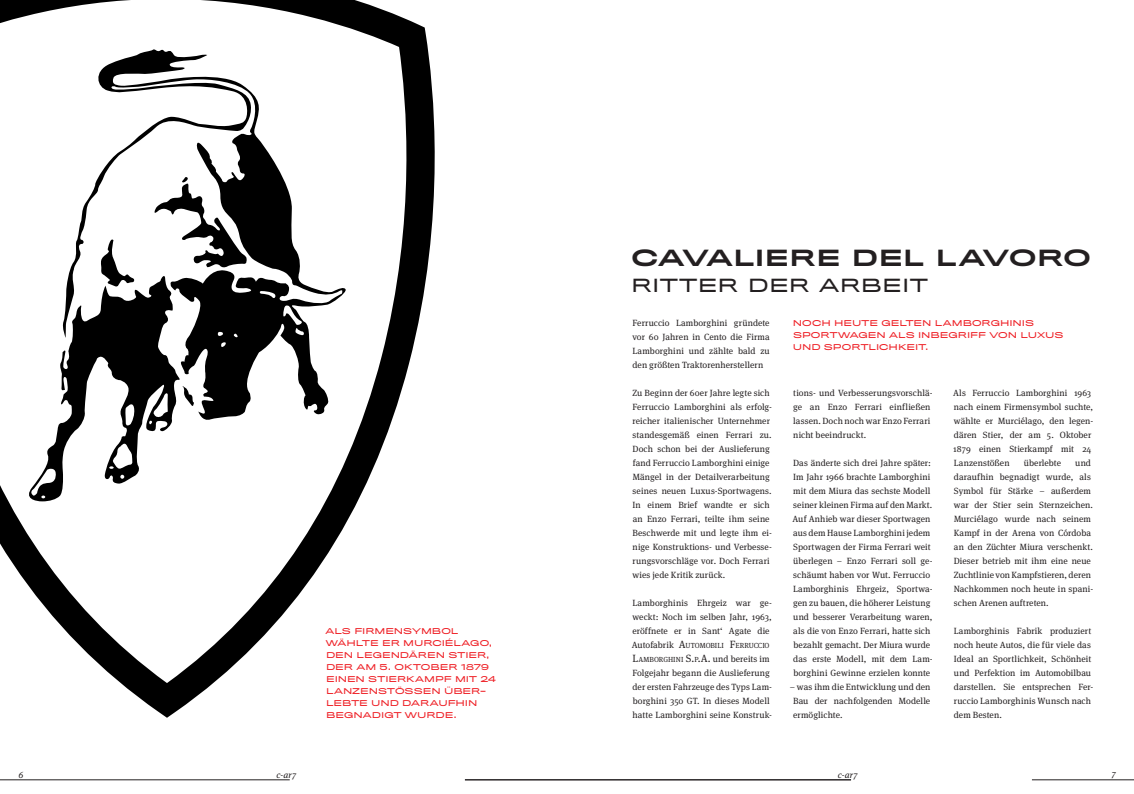
<style>
.page{position:relative;width:1134px;height:794px;background:#fff}
.page>*{position:absolute;margin:0;border:0;box-sizing:border-box;transform-origin:0 0}
.Subline1{font:500 20.9px "Titling Gothic FB Extended";letter-spacing:.015em;color:#231f20}
.Subline1-2{font:17px "Titling Gothic FB Extended";letter-spacing:.025em;color:#231f20}
.Basis_Blocksatz{font:9px/14px "Meta Serif";letter-spacing:.01em;color:#231f20}
.Basis{font:italic 9px "Meta Serif";letter-spacing:.015em;color:#231f20}
.Basis-2{font:italic 9px "Meta Serif Lf";color:#231f20}
.Hervorgehobener_Absa{font:7.5px/12px "Titling Gothic FB Extended";letter-spacing:-.005em;color:#ee1d23}
.Basis_Blocksatz-2{font:7.3px "Meta Serif";letter-spacing:.005em;color:#231f20}
.s1{font-size:9px}
.s2{font-size:10.5px}
.s3{font-size:7.3px}
</style>
<div class="page">
<svg style="left:121px;top:24px;width:314px;height:694px"></svg>
<svg style="left:0;top:0;width:417px;height:683px"></svg>
<svg style="left:3px;top:73px;width:9px;height:15px"></svg>
<svg style="left:61px;top:48px;width:286px;height:372px"></svg>
<svg style="left:99px;top:236px;width:35px;height:37px"></svg>
<svg style="left:23px;top:273px;width:159px;height:228px"></svg>
<svg style="left:149px;top:391px;width:19px;height:33px"></svg>
<svg style="left:120px;top:475px;width:4px;height:4px"></svg>
<svg style="left:125px;top:400px;width:11px;height:27px"></svg>
<svg style="left:109px;top:441px;width:25px;height:28px"></svg>
<svg style="left:56px;top:408px;width:6px;height:15px"></svg>
<svg style="left:30px;top:467px;width:26px;height:31px"></svg>
<svg style="left:234px;top:333px;width:4px;height:4px"></svg>
<svg style="left:221px;top:342px;width:5px;height:5px"></svg>
<svg style="left:218px;top:331px;width:5px;height:5px"></svg>
<svg style="left:152px;top:176px;width:125px;height:140px"></svg>
<svg style="left:283px;top:305px;width:22px;height:30px"></svg>
<hr style="left:0;top:779px;width:290px;height:1px;background:#231f20">
<hr style="left:465px;top:779px;width:386px;height:1px;background:#231f20">
<hr style="left:1032px;top:779px;width:102px;height:1px;background:#231f20">
<p class="Hervorgehobener_Absa" style="left:325px;top:625px;width:172px">ALS FIRMENSYMBOL<br>WÄHLTE ER MURCIÉLAGO,<br>DEN LEGENDÄREN STIER,<br>DER AM 5. OKTOBER 1879<br>EINEN STIERKAMPF MIT 24<br>LANZENSTÖSSEN ÜBER-<br>LEBTE UND DARAUFHIN<br>BEGNADIGT WURDE.</p>
<p class="Subline1" style="left:631px;top:245px;width:461px">CAVALIERE DEL LAVORO</p>
<p class="Subline1-2" style="left:631px;top:275px;width:298px">RITTER DER ARBEIT</p>
<p class="Basis_Blocksatz" style="left:632px;top:314px;width:139px;text-align:justify">Ferruccio Lamborghini gründete vor 60 Jahren in Cento die Firma Lamborghini und zählte bald zu den größten Traktorenherstellern</p>
<p class="Basis_Blocksatz" style="left:632px;top:384px;width:141px">Zu Beginn der 60er Jahre legte sich Ferruccio Lamborghini als erfolg&shy;reicher italienischer Unternehmer standesgemäß einen Ferrari zu.<br>Doch schon bei der Auslieferung fand Ferruccio Lamborghini einige Mängel in der Detailverarbeitung seines neuen Luxus-Sportwagens.<br>In einem Brief wandte er sich an Enzo Ferrari, teilte ihm seine Beschwerde mit und legte ihm ei&shy;nige Konstruktions- und Verbesse&shy;rungsvorschläge vor. Doch Ferrari wies jede Kritik zurück.</p>
<p class="Basis_Blocksatz" style="left:632px;top:594px;width:141px;text-align:justify">Lamborghinis Ehrgeiz war ge&shy;weckt: Noch im selben Jahr, 1963, eröffnete er in Sant‘ Agate die</p>
<p class="Basis_Blocksatz-2" style="left:632px;top:639px;width:139px"><span class="s1">Autofabrik</span> <span class="s2">A</span>UTOMOBILI <span class="s2">F</span>ERRUCCIO</p>
<p class="Basis_Blocksatz" style="left:632px;top:650px;width:141px"><span class="s2">L</span><span class="s3">AMBORGHINI</span> <span class="s2">S.</span><span class="s3">P</span><span class="s2">.A.</span> und bereits im Folgejahr begann die Auslieferung der ersten Fahrzeuge des Typs Lam&shy;borghini 350 GT. In dieses Modell hatte Lamborghini seine Konstruk-</p>
<p class="Hervorgehobener_Absa" style="left:793px;top:317px;width:272px">NOCH HEUTE GELTEN LAMBORGHINIS<br>SPORTWAGEN ALS INBEGRIFF VON LUXUS<br>UND SPORTLICHKEIT.</p>
<p class="Basis_Blocksatz" style="left:793px;top:384px;width:141px">tions- und Verbesserungsvorschlä&shy;ge an Enzo Ferrari einfließen lassen. Doch noch war Enzo Ferrari nicht beeindruckt.</p>
<p class="Basis_Blocksatz" style="left:792px;top:454px;width:142px">Das änderte sich drei Jahre später:<br>Im Jahr 1966 brachte Lamborghini mit dem Miura das sechste Modell seiner kleinen Firma auf den Markt.<br>Auf Anhieb war dieser Sportwagen aus dem Hause Lamborghini jedem Sportwagen der Firma Ferrari weit überlegen – Enzo Ferrari soll ge&shy;schäumt haben vor Wut. Ferruccio Lamborghinis Ehrgeiz, Sportwa&shy;gen zu bauen, die höherer Leistung und besserer Verarbeitung waren, als die von Enzo Ferrari, hatte sich bezahlt gemacht. Der Miura wurde das erste Modell, mit dem Lam&shy;borghini Gewinne erzielen konnte</p>
<p class="Basis_Blocksatz" style="left:793px;top:678px;width:139px;text-align:justify;text-indent:-3px">– was ihm die Entwicklung und den Bau der nachfolgenden Modelle ermöglichte.</p>
<p class="Basis_Blocksatz" style="left:953px;top:384px;width:142px">Als Ferruccio Lamborghini 1963 nach einem Firmensymbol suchte, wählte er Murciélago, den legen&shy;dären Stier, der am 5. Oktober<br>1879 einen Stierkampf mit 24<br>Lanzenstößen</p>
<p class="Basis_Blocksatz" style="left:954px;top:454px;width:141px;text-indent:121px">und daraufhin begnadigt wurde, als<br>Symbol für Stärke – außerdem war der Stier sein Sternzeichen.<br>Murciélago wurde nach seinem<br>Kampf in der Arena von Córdoba an den Züchter Miura verschenkt.<br>Dieser betrieb mit ihm eine neue<br>Zuchtlinie von Kampfstieren, deren<br>Nachkommen noch heute in spani&shy;schen Arenen auftreten.</p>
<p class="Basis_Blocksatz" style="left:954px;top:622px;width:141px">Lamborghinis Fabrik produziert noch heute Autos, die für viele das<br>Ideal an Sportlichkeit, Schönheit und Perfektion im Automobilbau darstellen. Sie entsprechen Fer&shy;ruccio Lamborghinis Wunsch nach dem Besten.</p>
<p class="Basis_Blocksatz" style="left:1024px;top:454px;width:39px">überlebte</p>
<p class="Basis-2" style="left:18px;top:767px;width:7px">6</p>
<p class="Basis" style="left:276px;top:767px;width:21px">c-ar7</p>
<p class="Basis" style="left:838px;top:767px;width:21px">c-ar7</p>
<p class="Basis-2" style="left:1111px;top:767px;width:6px">7</p>
</div>
